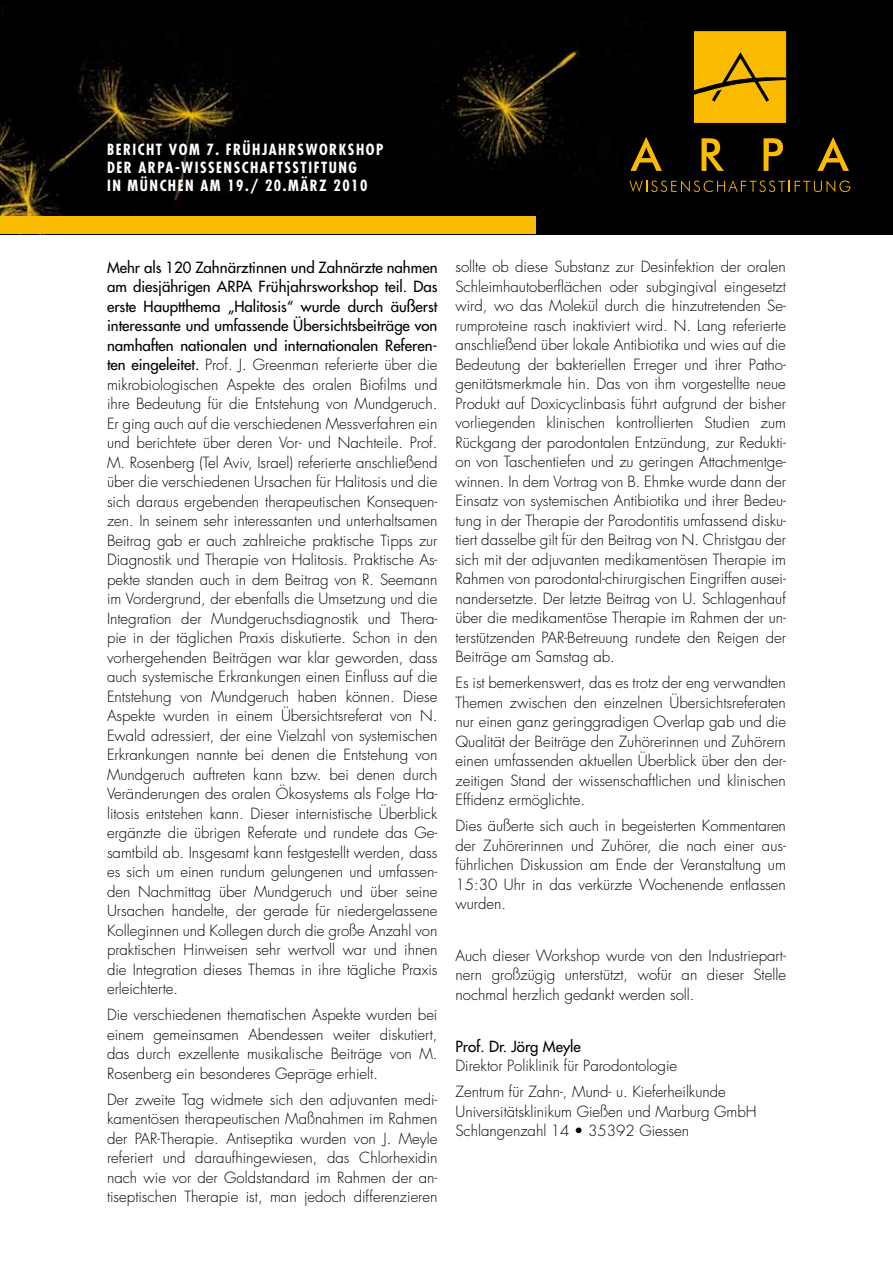
<style>
.page{position:relative;width:893px;height:1263px;background:#fff}
.page>*{position:absolute;margin:0;border:0;box-sizing:border-box;transform-origin:0 0}
.t1{font:300 15px/19.5px "Futura";color:#000;text-align:justify}
.t2{font:700 condensed 15px/18px "Futura";letter-spacing:.1em;color:#fff}
.t3{font:15px "Futura";color:#000}
.s1{font-weight:400}
</style>
<div class="page">
<img style="left:0;top:0;width:893px;height:234px">
<div style="left:0;top:217px;width:536px;height:17px;background:#fabb00"></div>
<div style="left:694px;top:32px;width:92px;height:90px;background:#fabb00"></div>
<div style="left:694px;top:32px;width:92px;height:91px;border:1px solid #fabb00"></div>
<svg style="left:694px;top:49px;width:92px;height:56px"></svg>
<svg style="left:630px;top:137px;width:32px;height:34px"></svg>
<svg style="left:701px;top:138px;width:23px;height:33px"></svg>
<svg style="left:764px;top:138px;width:19px;height:33px"></svg>
<svg style="left:817px;top:137px;width:32px;height:34px"></svg>
<svg style="left:629px;top:180px;width:221px;height:12px;background:#2d2200"></svg>
<p class="t2" style="left:107px;top:141px;width:278px">BERICHT VOM 7. FRÜHJAHRSWORKSHOP<br>DER ARPA</p>
<p class="t2" style="left:107px;top:159px;width:262px;text-indent:68px">-WISSENSCHAFTSSTIFTUNG<br>IN MÜNCHEN AM 19./ 20.MÄRZ 2010</p>
<p class="t1" style="left:107px;top:258px;width:332px"><span class="s1">Mehr als 120 Zahnärztinnen und Zahnärzte nahmen am diesjährigen ARPA Frühjahrsworkshop teil. Das erste Hauptthema „Halitosis“ wurde durch äußerst interessante und umfassende Übersichtsbeiträge von namhaften nationalen und internationalen Referen&shy;ten eingeleitet.</span> Prof. J. Greenman referierte über die mikrobiologischen Aspekte des oralen Biofilms und ihre Bedeutung für die Entstehung von Mundgeruch.<br>Er ging auch auf die verschiedenen Messverfahren ein und berichtete über deren Vor- und Nachteile. Prof.<br>M. Rosenberg (Tel Aviv, Israel) referierte anschließend über die verschiedenen Ursachen für Halitosis und die sich daraus ergebenden therapeutischen Konsequen&shy;zen. In seinem sehr interessanten und unterhaltsamen Beitrag gab er auch zahlreiche praktische Tipps zur Diagnostik und Therapie von Halitosis. Praktische As&shy;pekte standen auch in dem Beitrag von R. Seemann im Vordergrund, der ebenfalls die Umsetzung und die Integration der Mundgeruchsdiagnostik und Thera&shy;pie in der täglichen Praxis diskutierte. Schon in den vorhergehenden Beiträgen war klar geworden, dass auch systemische Erkrankungen einen Einfluss auf die Entstehung von Mundgeruch haben können. Diese Aspekte wurden in einem Übersichtsreferat von N.<br>Ewald adressiert, der eine Vielzahl von systemischen Erkrankungen nannte bei denen die Entstehung von Mundgeruch auftreten kann bzw. bei denen durch Veränderungen des oralen Ökosystems als Folge Ha&shy;litosis entstehen kann. Dieser internistische Überblick ergänzte die übrigen Referate und rundete das Ge&shy;samtbild ab. Insgesamt kann festgestellt werden, dass es sich um einen rundum gelungenen und umfassen&shy;den Nachmittag über Mundgeruch und über seine Ursachen handelte, der gerade für niedergelassene Kolleginnen und Kollegen durch die große Anzahl von praktischen Hinweisen sehr wertvoll war und ihnen die Integration dieses Themas in ihre tägliche Praxis erleichterte.</p>
<p class="t1" style="left:107px;top:1005px;width:332px">Die verschiedenen thematischen Aspekte wurden bei einem gemeinsamen Abendessen weiter diskutiert, das durch exzellente musikalische Beiträge von M.<br>Rosenberg ein besonderes Gepräge erhielt.</p>
<p class="t1" style="left:107px;top:1089px;width:332px">Der zweite Tag widmete sich den adjuvanten medi&shy;kamentösen therapeutischen Maßnahmen im Rahmen der PAR-Therapie. Antiseptika wurden von J. Meyle referiert und daraufhingewiesen, das Chlorhexidin nach wie vor der Goldstandard im Rahmen der an&shy;tiseptischen Therapie ist, man jedoch differenzieren</p>
<p class="t1" style="left:455px;top:257px;width:332px">sollte ob diese Substanz zur Desinfektion der oralen Schleimhautoberflächen oder subgingival eingesetzt wird, wo das Molekül durch die hinzutretenden Se&shy;rumproteine rasch inaktiviert wird. N. Lang referierte anschließend über lokale Antibiotika und wies auf die Bedeutung der bakteriellen Erreger und ihrer Patho&shy;genitätsmerkmale hin. Das von ihm vorgestellte neue Produkt auf Doxicyclinbasis führt aufgrund der bisher vorliegenden klinischen kontrollierten Studien zum Rückgang der parodontalen Entzündung, zur Redukti&shy;on von Taschentiefen und zu geringen Attachmentge&shy;winnen. In dem Vortrag von B. Ehmke wurde dann der Einsatz von systemischen Antibiotika und ihrer Bedeu&shy;tung in der Therapie der Parodontitis umfassend disku&shy;tiert dasselbe gilt für den Beitrag von N. Christgau der sich mit der adjuvanten medikamentösen Therapie im Rahmen von parodontal-chirurgischen Eingriffen ausei&shy;nandersetzte. Der letzte Beitrag von U. Schlagenhauf über die medikamentöse Therapie im Rahmen der un&shy;terstützenden PAR-Betreuung rundete den Reigen der Beiträge am Samstag ab.</p>
<p class="t1" style="left:455px;top:673px;width:332px">Es ist bemerkenswert, das es trotz der eng verwandten Themen zwischen den einzelnen Übersichtsreferaten nur einen ganz geringgradigen Overlap gab und die Qualität der Beiträge den Zuhörerinnen und Zuhörern einen umfassenden aktuellen Überblick über den der&shy;zeitigen Stand der wissenschaftlichen und klinischen Effidenz ermöglichte.</p>
<p class="t1" style="left:455px;top:816px;width:332px">Dies äußerte sich auch in begeisterten Kommentaren der Zuhörerinnen und Zuhörer, die nach einer aus&shy;führlichen Diskussion am Ende der Veranstaltung um 15:30 Uhr in das verkürzte Wochenende entlassen wurden.</p>
<p class="t1" style="left:455px;top:946px;width:332px">Auch dieser Workshop wurde von den Industriepart&shy;nern großzügig unterstützt, wofür an dieser Stelle nochmal herzlich gedankt werden soll.</p>
<p class="t3" style="left:455px;top:1036px;width:127px">Prof. Dr. Jörg Meyle</p>
<p class="t1" style="left:455px;top:1053px;width:272px;line-height:25.8px">Direktor Poliklinik für Parodontologie<br>Zentrum für Zahn-, Mund- u. Kieferheilkunde</p>
<p class="t1" style="left:455px;top:1101px;width:303px">Universitätsklinikum Gießen und Marburg GmbH<br>Schlangenzahl 14 • 35392 Giessen</p>
</div>
